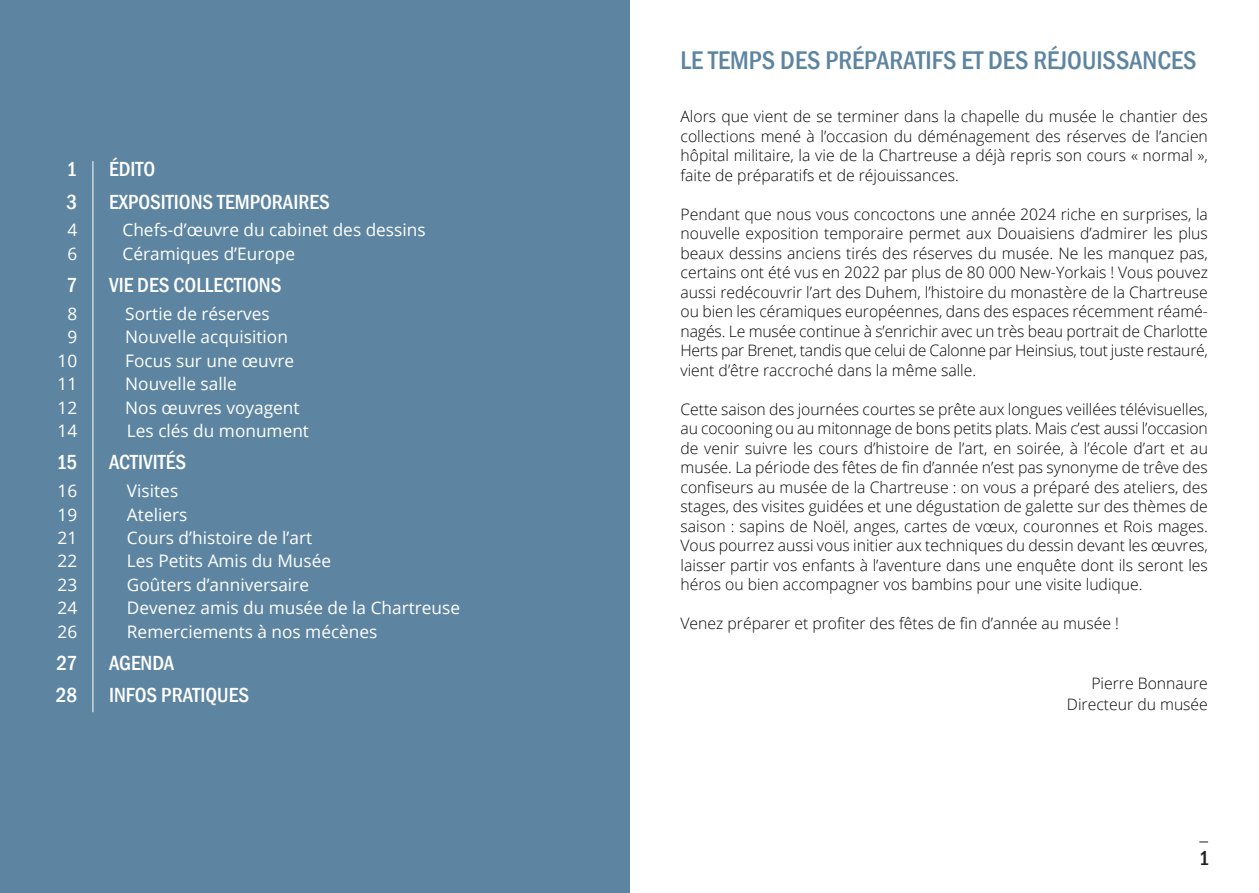
<style>
.page{position:relative;width:1259px;height:893px;background:#fff}
.page>*{position:absolute;margin:0;border:0;box-sizing:border-box;transform-origin:0 0}
.t1{font:500 condensed 26.25px "Franklin Gothic";color:#5d85a1}
.t2{font:500 condensed 21px/32.4px "Franklin Gothic";color:#fff}
.t3{font:500 condensed 21px "Franklin Gothic";color:#1d1f20}
.t4{font:17.25px/23.4px "Open Sans";color:#fff}
.t5{font:300 15.75px/19.5px "Open Sans";color:#06060a;text-align:justify}
</style>
<div class="page">
<div style="left:0;top:0;width:629px;height:893px;background:#5d85a1"></div>
<hr style="left:93px;top:161px;width:1px;height:551px;background:#fff">
<h2 class="t2" style="left:67px;top:155px;width:12px">1<br>3</h2>
<p class="t4" style="left:67px;top:220px;width:11px">4<br>6</p>
<h2 class="t2" style="left:67px;top:271px;width:12px">7</h2>
<p class="t4" style="left:58px;top:304px;width:21px;text-align:center">8<br>9<br>10<br>11<br>12<br>14</p>
<h2 class="t2" style="left:56px;top:448px;width:22px">15</h2>
<p class="t4" style="left:58px;top:481px;width:21px;text-align:justify">16<br>19<br>21<br>22<br>23<br>24<br>26</p>
<h2 class="t2" style="left:56px;top:648px;width:23px">27<br>28</h2>
<h2 class="t2" style="left:109px;top:155px;width:222px">ÉDITO<br>EXPOSITIONS TEMPORAIRES</h2>
<p class="t4" style="left:122px;top:220px;width:305px">Chefs-d’œuvre du cabinet des dessins<br>Céramiques d’Europe</p>
<h2 class="t2" style="left:109px;top:271px;width:174px">VIE DES COLLECTIONS</h2>
<p class="t4" style="left:125px;top:304px;width:185px">Sortie de réserves<br>Nouvelle acquisition<br>Focus sur une œuvre<br>Nouvelle salle<br>Nos œuvres voyagent<br>Les clés du monument</p>
<h2 class="t2" style="left:109px;top:448px;width:79px">ACTIVITÉS</h2>
<p class="t4" style="left:127px;top:481px;width:335px">Visites<br>Ateliers<br>Cours d’histoire de l’art<br>Les Petits Amis du Musée<br>Goûters d’anniversaire<br>Devenez amis du musée de la Chartreuse<br>Remerciements à nos mécènes</p>
<h2 class="t2" style="left:109px;top:648px;width:142px">AGENDA<br>INFOS PRATIQUES</h2>
<h1 class="t1" style="left:680px;top:51px;width:517px">LE TEMPS DES PRÉPARATIFS ET DES RÉJOUISSANCES</h1>
<p class="t5" style="left:680px;top:109px;width:529px">Alors que vient de se terminer dans la chapelle du musée le chantier des collections mené à l’occasion du déménagement des réserves de l’ancien hôpital militaire, la vie de la Chartreuse a déjà repris son cours « normal », faite de préparatifs et de réjouissances.</p>
<p class="t5" style="left:680px;top:206px;width:529px">Pendant que nous vous concoctons une année 2024 riche en surprises, la nouvelle exposition temporaire permet aux Douaisiens d’admirer les plus beaux dessins anciens tirés des réserves du musée. Ne les manquez pas, certains ont été vus en 2022 par plus de 80 000 New-Yorkais ! Vous pouvez aussi redécouvrir l’art des Duhem, l’histoire du monastère de la Chartreuse ou bien les céramiques européennes, dans des espaces récemment réamé&shy;nagés. Le musée continue à s’enrichir avec un très beau portrait de Charlotte Herts par Brenet, tandis que celui de Calonne par Heinsius, tout juste restauré, vient d’être raccroché dans la même salle.</p>
<p class="t5" style="left:680px;top:401px;width:529px">Cette saison des journées courtes se prête aux longues veillées télévisuelles, au cocooning ou au mitonnage de bons petits plats. Mais c’est aussi l’occasion de venir suivre les cours d’histoire de l’art, en soirée, à l’école d’art et au musée. La période des fêtes de fin d’année n’est pas synonyme de trêve des confiseurs au musée de la Chartreuse : on vous a préparé des ateliers, des stages, des visites guidées et une dégustation de galette sur des thèmes de saison : sapins de Noël, anges, cartes de vœux, couronnes et Rois mages.<br>Vous pourrez aussi vous initier aux techniques du dessin devant les œuvres, laisser partir vos enfants à l’aventure dans une enquête dont ils seront les héros ou bien accompagner vos bambins pour une visite ludique.</p>
<p class="t5" style="left:680px;top:616px;width:440px">Venez préparer et profiter des fêtes de fin d’année au musée !</p>
<p class="t5" style="left:1067px;top:675px;width:142px;line-height:20.2px;text-align:right">Pierre Bonnaure<br>Directeur du musée</p>
<h2 class="t3" style="left:1198px;top:850px;width:12px">1</h2>
</div>
